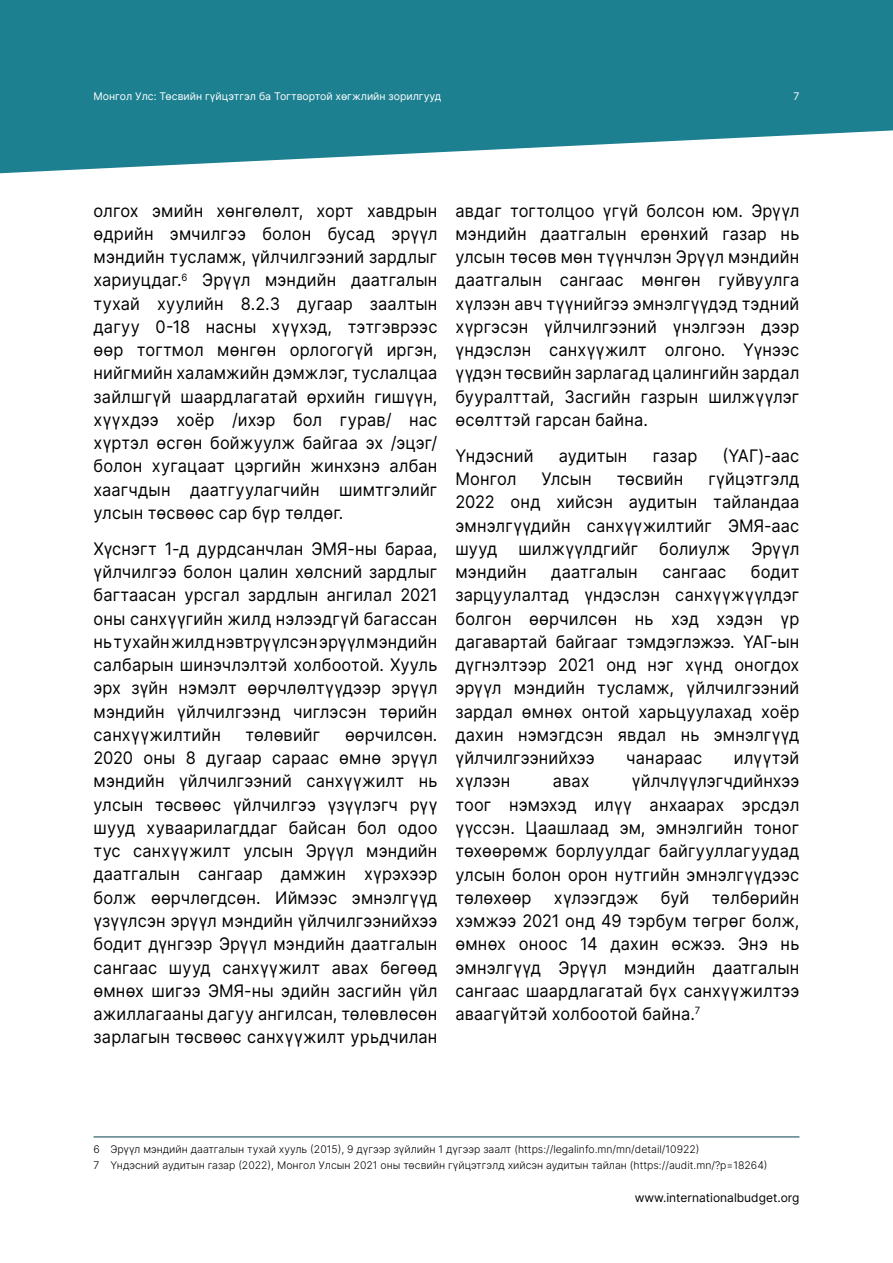
<style>
.page{position:relative;width:893px;height:1263px;background:#fff}
.page>*{position:absolute;margin:0;border:0;box-sizing:border-box;transform-origin:0 0}
.t1{font:17.25px/23.2px "Inter V";letter-spacing:.01em;color:#000;text-align:justify;scale:.95 1}
.t2{font:12px "Inter V";color:#000}
.t3{font:10.5px/16.2px "Inter V";color:#000}
.t4{font:10.5px "Inter V";color:#fff}
</style>
<div class="page">
<svg style="left:0;top:0;width:893px;height:173px;background:#378f9e"></svg>
<hr style="left:94px;top:1136px;width:705px;height:1px;background:#053d4f">
<p class="t4" style="left:94px;top:89px;width:349px">Монгол Улс: Төсвийн гүйцэтгэл ба Тогтвортой хөгжлийн зорилгууд</p>
<p class="t4" style="left:793px;top:89px;width:7px">7</p>
<p class="t1" style="left:94px;top:198px;width:364px">олгох эмийн хөнгөлөлт, хорт хавдрын өдрийн эмчилгээ болон бусад эрүүл мэндийн тусламж, үйлчилгээний зардлыг хариуцдаг.<sup>6</sup> Эрүүл мэндийн даатгалын тухай хуулийн 8.2.3 дугаар заалтын дагуу 0-18 насны хүүхэд, тэтгэврээс өөр тогтмол мөнгөн орлогогүй иргэн, нийгмийн халамжийн дэмжлэг, туслалцаа зайлшгүй шаардлагатай өрхийн гишүүн, хүүхдээ хоёр /ихэр бол гурав/ нас хүртэл өсгөн бойжуулж байгаа эх /эцэг/ болон хугацаат цэргийн жинхэнэ албан хаагчдын даатгуулагчийн шимтгэлийг улсын төсвөөс сар бүр төлдөг.</p>
<p class="t1" style="left:94px;top:537px;width:364px">Хүснэгт 1-д дурдсанчлан ЭМЯ-ны бараа, үйлчилгээ болон цалин хөлсний зардлыг багтаасан урсгал зардлын ангилал 2021 оны санхүүгийн жилд нэлээдгүй багассан нь тухайн жилд нэвтрүүлсэн эрүүл мэндийн салбарын шинэчлэлтэй холбоотой. Хууль эрх зүйн нэмэлт өөрчлөлтүүдээр эрүүл мэндийн үйлчилгээнд чиглэсэн төрийн санхүүжилтийн</p>
<p class="t1" style="left:245px;top:723px;width:80px">төлөвийг</p>
<p class="t1" style="left:94px;top:723px;width:364px;text-indent:251px">өөрчилсөн.<br>2020 оны 8 дугаар сараас өмнө эрүүл мэндийн үйлчилгээний санхүүжилт нь улсын төсвөөс үйлчилгээ үзүүлэгч рүү шууд хуваарилагддаг байсан бол одоо тус санхүүжилт улсын Эрүүл мэндийн даатгалын сангаар дамжин хүрэхээр болж өөрчлөгдсөн. Иймээс эмнэлгүүд үзүүлсэн эрүүл мэндийн үйлчилгээнийхээ бодит дүнгээр Эрүүл мэндийн даатгалын сангаас шууд санхүүжилт авах бөгөөд өмнөх шигээ ЭМЯ-ны эдийн засгийн үйл ажиллагааны дагуу ангилсан, төлөвлөсөн зарлагын төсвөөс санхүүжилт урьдчилан</p>
<p class="t1" style="left:455px;top:198px;width:364px">авдаг тогтолцоо үгүй болсон юм. Эрүүл мэндийн даатгалын ерөнхий газар нь улсын төсөв мөн түүнчлэн Эрүүл мэндийн даатгалын сангаас мөнгөн гуйвуулга хүлээн авч түүнийгээ эмнэлгүүдэд тэдний хүргэсэн үйлчилгээний үнэлгээн дээр үндэслэн санхүүжилт олгоно. Үүнээс үүдэн төсвийн зарлагад цалингийн зардал бууралттай, Засгийн газрын шилжүүлэг өсөлттэй гарсан байна.</p>
<p class="t1" style="left:455px;top:444px;width:84px">Үндэсний</p>
<p class="t1" style="left:559px;top:444px;width:74px">аудитын</p>
<p class="t1" style="left:653px;top:444px;width:48px">газар</p>
<p class="t1" style="left:723px;top:444px;width:82px">(ҮАГ)-аас</p>
<p class="t1" style="left:455px;top:467px;width:66px">Монгол</p>
<p class="t1" style="left:541px;top:467px;width:55px">Улсын</p>
<p class="t1" style="left:617px;top:467px;width:72px">төсвийн</p>
<p class="t1" style="left:455px;top:467px;width:364px;text-indent:253px">гүйцэтгэлд 2022 онд хийсэн аудитын тайландаа эмнэлгүүдийн санхүүжилтийг ЭМЯ-аас шууд шилжүүлдгийг болиулж Эрүүл мэндийн</p>
<p class="t1" style="left:455px;top:560px;width:364px;text-indent:295px">бодит зарцуулалтад үндэслэн санхүүжүүлдэг болгон өөрчилсөн нь хэд хэдэн үр дагавартай байгааг тэмдэглэжээ. ҮАГ-ын дүгнэлтээр 2021 онд нэг хүнд оногдох эрүүл мэндийн тусламж, үйлчилгээний зардал өмнөх онтой харьцуулахад хоёр дахин нэмэгдсэн явдал нь эмнэлгүүд үйлчилгээнийхээ</p>
<p class="t1" style="left:551px;top:560px;width:93px">даатгалын</p>
<p class="t1" style="left:662px;top:560px;width:69px">сангаас</p>
<p class="t1" style="left:626px;top:746px;width:82px">чанараас</p>
<p class="t1" style="left:734px;top:746px;width:71px">илүүтэй</p>
<p class="t1" style="left:455px;top:769px;width:364px;text-indent:176px">үйлчлүүлэгчдийнхээ тоог нэмэхэд илүү анхаарах эрсдэл үүссэн. Цаашлаад эм, эмнэлгийн тоног төхөөрөмж борлуулдаг байгууллагуудад улсын болон орон нутгийн эмнэлгүүдээс төлөхөөр</p>
<p class="t1" style="left:455px;top:769px;width:59px">хүлээн</p>
<p class="t1" style="left:553px;top:769px;width:40px">авах</p>
<p class="t1" style="left:455px;top:885px;width:364px;text-indent:256px">төлбөрийн хэмжээ 2021 онд 49 тэрбум төгрөг болж, өмнөх оноос 14 дахин өсжээ. Энэ нь эмнэлгүүд Эрүүл мэндийн даатгалын сангаас шаардлагатай бүх санхүүжилтээ аваагүйтэй холбоотой байна.<sup>7</sup></p>
<p class="t1" style="left:554px;top:885px;width:91px">хүлээгдэж</p>
<p class="t1" style="left:661px;top:885px;width:31px">буй</p>
<p class="t3" style="left:94px;top:1141px;width:675px">6 Эрүүл мэндийн даатгалын тухай хууль (2015), 9 дүгээр зүйлийн 1 дүгээр заалт (https://legalinfo.mn/mn/detail/10922)<br>7 Үндэсний аудитын газар (2022), Монгол Улсын 2021 оны төсвийн гүйцэтгэлд хийсэн аудитын тайлан (https://audit.mn/?p=18264)</p>
<p class="t2" style="left:635px;top:1189px;width:166px">www.internationalbudget.org</p>
</div>
